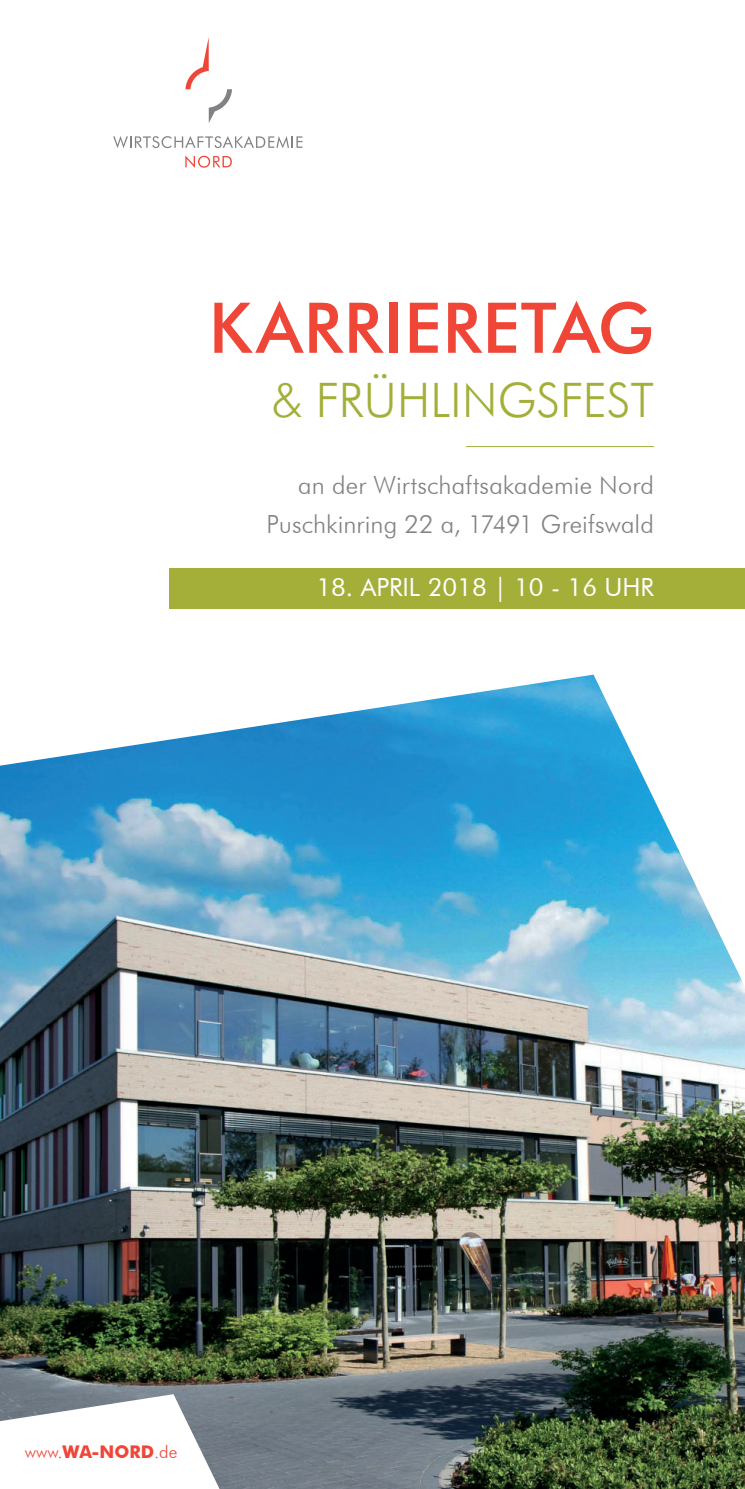
<style>
.page{position:relative;width:745px;height:1489px;background:#fff}
.page>*{position:absolute;margin:0;border:0;box-sizing:border-box;transform-origin:0 0}
.t1{font:500 70px "Futura BT";letter-spacing:.01em;color:#ef4637}
.t2{font:300 47.5px "Futura BT";color:#a3af39}
.t3{font:300 25px/38.8px "Futura BT";letter-spacing:.005em;color:#808285;text-align:right}
.t4{font:25px "Futura BT";color:#fff}
.t5{font:300 17.5px "Futura BT";color:#ef4637}
.s1{font-weight:700}
</style>
<div class="page">
<svg style="left:185px;top:37px;width:47px;height:86px"></svg>
<svg style="left:113px;top:136px;width:189px;height:12px"></svg>
<svg style="left:185px;top:155px;width:47px;height:13px"></svg>
<div style="left:169px;top:568px;width:575px;height:40px;background:#a3af39"></div>
<img style="left:0;top:674px;width:744px;height:814px">
<svg style="left:0;top:1393px;width:219px;height:95px"></svg>
<hr style="left:465px;top:446px;width:188px;height:1px;background:#a3af39">
<h1 class="t1" style="left:208px;top:285px;width:446px">KARRIERETAG</h1>
<h2 class="t2" style="left:271px;top:371px;width:383px">&amp; FRÜHLINGSFEST</h2>
<p class="t3" style="left:266px;top:465px;width:389px">an der Wirtschaftsakademie Nord<br>Puschkinring 22 a, 17491 Greifswald</p>
<p class="t4" style="left:316px;top:571px;width:339px">18. APRIL 2018 | 10 - 16 UHR</p>
<p class="t5" style="left:25px;top:1441px;width:154px">www.<span class="s1">WA-NORD</span>.de</p>
</div>
